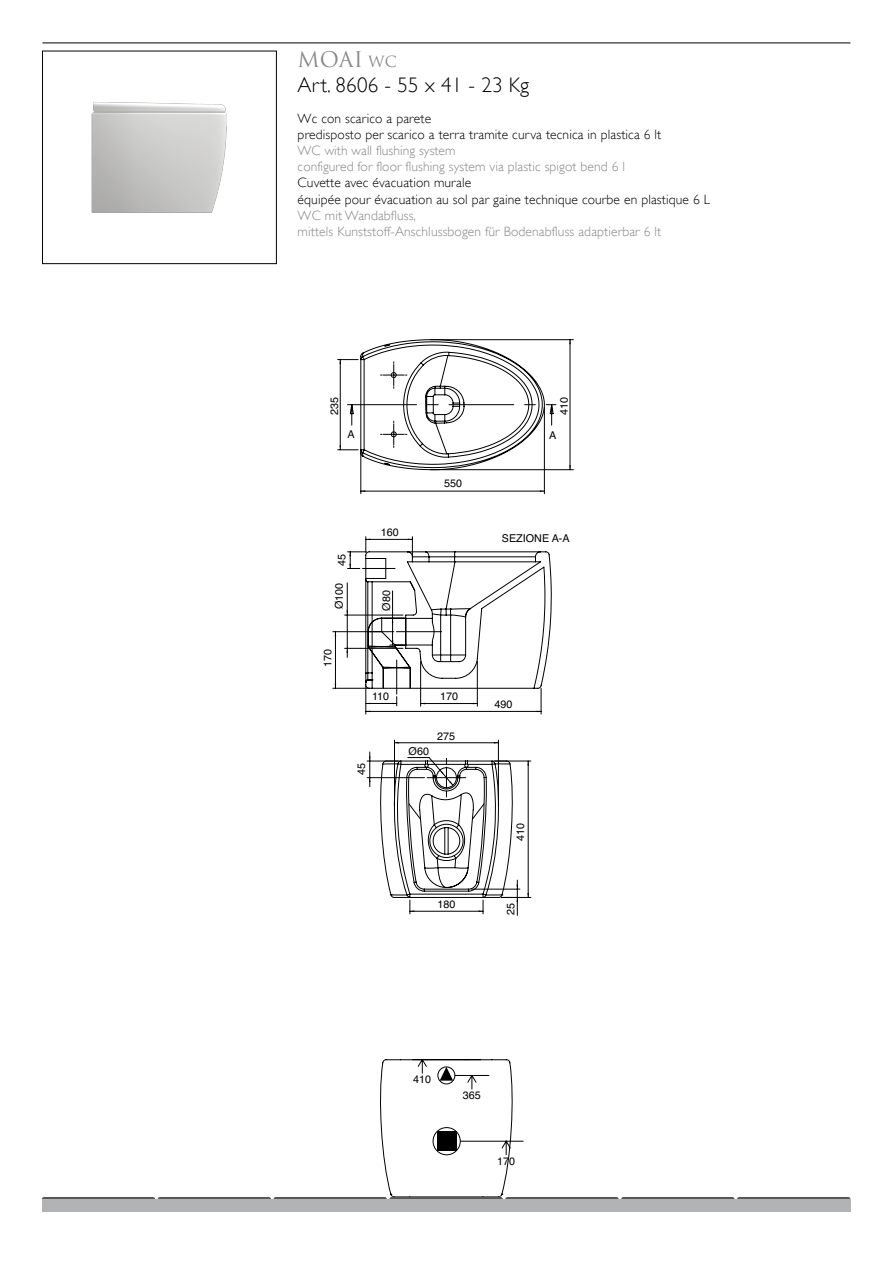
<style>
.page{position:relative;width:893px;height:1263px;background:#fff}
.page>*{position:absolute;margin:0;border:0;box-sizing:border-box;transform-origin:0 0}
.t1{font:300 21px "Gill Sans";letter-spacing:.01em;color:#000}
.t2{font:21px "Trajan Pro";color:#87888a}
.t3{font:300 13.5px/16.2px "Gill Sans";letter-spacing:.01em;color:#000}
.t4{font:300 13.5px/16.2px "Gill Sans";letter-spacing:.01em;color:#87888a}
.t5{font:10.8px "Helvetica";color:#000}
.s1{font-size:15px}
</style>
<div class="page">
<hr style="left:361px;top:452px;width:1px;height:42px;background:#000">
<hr style="left:544px;top:407px;width:1px;height:87px;background:#000">
<hr style="left:361px;top:491px;width:183px;height:1px;background:#000">
<svg style="left:338px;top:339px;width:218px;height:131px"></svg>
<hr style="left:340px;top:360px;width:1px;height:90px;background:#000">
<hr style="left:430px;top:469px;width:143px;height:1px;background:#000">
<hr style="left:430px;top:339px;width:143px;height:1px;background:#000">
<hr style="left:570px;top:340px;width:1px;height:130px;background:#000">
<svg style="left:365px;top:551px;width:186px;height:347px"></svg>
<hr style="left:501px;top:897px;width:30px;height:1px;background:#000">
<hr style="left:495px;top:761px;width:36px;height:1px;background:#000">
<hr style="left:528px;top:761px;width:1px;height:136px;background:#000">
<hr style="left:517px;top:880px;width:1px;height:35px;background:#000">
<svg style="left:378px;top:757px;width:142px;height:157px"></svg>
<hr style="left:367px;top:761px;width:31px;height:1px;background:#000">
<hr style="left:367px;top:777px;width:57px;height:1px;background:#000">
<hr style="left:369px;top:752px;width:1px;height:35px;background:#000">
<hr style="left:333px;top:688px;width:36px;height:1px;background:#000">
<hr style="left:333px;top:631px;width:61px;height:1px;background:#000">
<hr style="left:335px;top:632px;width:1px;height:56px;background:#000">
<hr style="left:392px;top:591px;width:1px;height:54px;background:#000">
<hr style="left:345px;top:648px;width:58px;height:1px;background:#000">
<hr style="left:345px;top:615px;width:58px;height:1px;background:#000">
<hr style="left:347px;top:583px;width:1px;height:74px;background:#000">
<svg style="left:348px;top:537px;width:47px;height:32px"></svg>
<svg style="left:408px;top:537px;width:5px;height:20px"></svg>
<hr style="left:366px;top:539px;width:46px;height:1px;background:#000">
<svg style="left:537px;top:688px;width:5px;height:26px"></svg>
<hr style="left:366px;top:711px;width:175px;height:1px;background:#000">
<hr style="left:477px;top:661px;width:1px;height:45px;background:#000">
<hr style="left:421px;top:703px;width:56px;height:1px;background:#000">
<hr style="left:498px;top:740px;width:1px;height:66px;background:#000">
<hr style="left:394px;top:740px;width:1px;height:66px;background:#000">
<hr style="left:394px;top:742px;width:104px;height:1px;background:#000">
<svg style="left:366px;top:618px;width:76px;height:96px"></svg>
<hr style="left:366px;top:703px;width:31px;height:1px;background:#000">
<svg style="left:380px;top:1059px;width:144px;height:138px"></svg>
<svg style="left:433px;top:1127px;width:27px;height:28px"></svg>
<div style="left:433px;top:1127px;width:28px;height:28px;border:1px solid #000;border-radius:50%"></div>
<div style="left:437px;top:1131px;width:19px;height:20px;background:#000"></div>
<hr style="left:43px;top:43px;width:807px;height:1px;background:#000">
<hr style="left:44px;top:1197px;width:109px;height:4px;background:#58585a">
<hr style="left:160px;top:1197px;width:109px;height:4px;background:#58585a">
<hr style="left:276px;top:1197px;width:109px;height:4px;background:#58585a">
<hr style="left:392px;top:1197px;width:109px;height:4px;background:#58585a">
<hr style="left:507px;top:1197px;width:109px;height:4px;background:#58585a">
<hr style="left:623px;top:1197px;width:109px;height:4px;background:#58585a">
<hr style="left:739px;top:1197px;width:109px;height:4px;background:#58585a">
<div style="left:42px;top:1199px;width:808px;height:13px;background:#b1b3b4"></div>
<img style="left:91px;top:102px;width:136px;height:111px">
<div style="left:42px;top:51px;width:235px;height:213px;border:1px solid #000"></div>
<h1 class="t2" style="left:298px;top:46px;width:101px">MOAI <span class="s1">WC</span></h1>
<h1 class="t1" style="left:298px;top:73px;width:233px">Art. 8606 - 55 x 41 - 23 Kg</h1>
<p class="t3" style="left:298px;top:110px;width:365px">Wc con scarico a parete<br>predisposto per scarico a terra tramite curva tecnica in plastica 6 lt</p>
<p class="t4" style="left:298px;top:142px;width:329px">WC with wall flushing system<br>configured for floor flushing system via plastic spigot bend 6 l</p>
<p class="t3" style="left:298px;top:175px;width:414px">Cuvette avec évacuation murale<br>équipée pour évacuation au sol par gaine technique courbe en plastique 6 L</p>
<p class="t4" style="left:298px;top:207px;width:365px">WC mit Wandabfluss,<br>mittels Kunststoff-Anschlussbogen für Bodenabfluss adaptierbar 6 lt</p>
<p class="t5" style="left:327px;top:415px;width:20px;rotate:-90deg">235</p>
<p class="t5" style="left:557px;top:415px;width:20px;rotate:-90deg">410</p>
<p class="t5" style="left:347px;top:427px;width:9px">A</p>
<p class="t5" style="left:549px;top:428px;width:9px">A</p>
<p class="t5" style="left:444px;top:476px;width:20px">550</p>
<p class="t5" style="left:334px;top:566px;width:14px;rotate:-90deg">45</p>
<p class="t5" style="left:332px;top:609px;width:28px;rotate:-90deg">Ø100</p>
<p class="t5" style="left:381px;top:525px;width:20px">160</p>
<p class="t5" style="left:379px;top:611px;width:22px;rotate:-90deg">Ø80</p>
<p class="t5" style="left:320px;top:667px;width:20px;rotate:-90deg">170</p>
<p class="t5" style="left:372px;top:689px;width:19px">110</p>
<p class="t5" style="left:354px;top:775px;width:14px;rotate:-90deg">45</p>
<p class="t5" style="left:409px;top:744px;width:22px">Ø60</p>
<p class="t5" style="left:440px;top:689px;width:20px">170</p>
<p class="t5" style="left:437px;top:729px;width:20px">275</p>
<p class="t5" style="left:437px;top:897px;width:20px">180</p>
<p class="t5" style="left:502px;top:531px;width:69px">SEZIONE A-A</p>
<p class="t5" style="left:494px;top:697px;width:20px">490</p>
<p class="t5" style="left:513px;top:840px;width:20px;rotate:-90deg">410</p>
<p class="t5" style="left:503px;top:914px;width:14px;rotate:-90deg">25</p>
<p class="t5" style="left:413px;top:1072px;width:20px">410</p>
<p class="t5" style="left:463px;top:1087px;width:20px">365</p>
<p class="t5" style="left:497px;top:1154px;width:20px">170</p>
</div>
